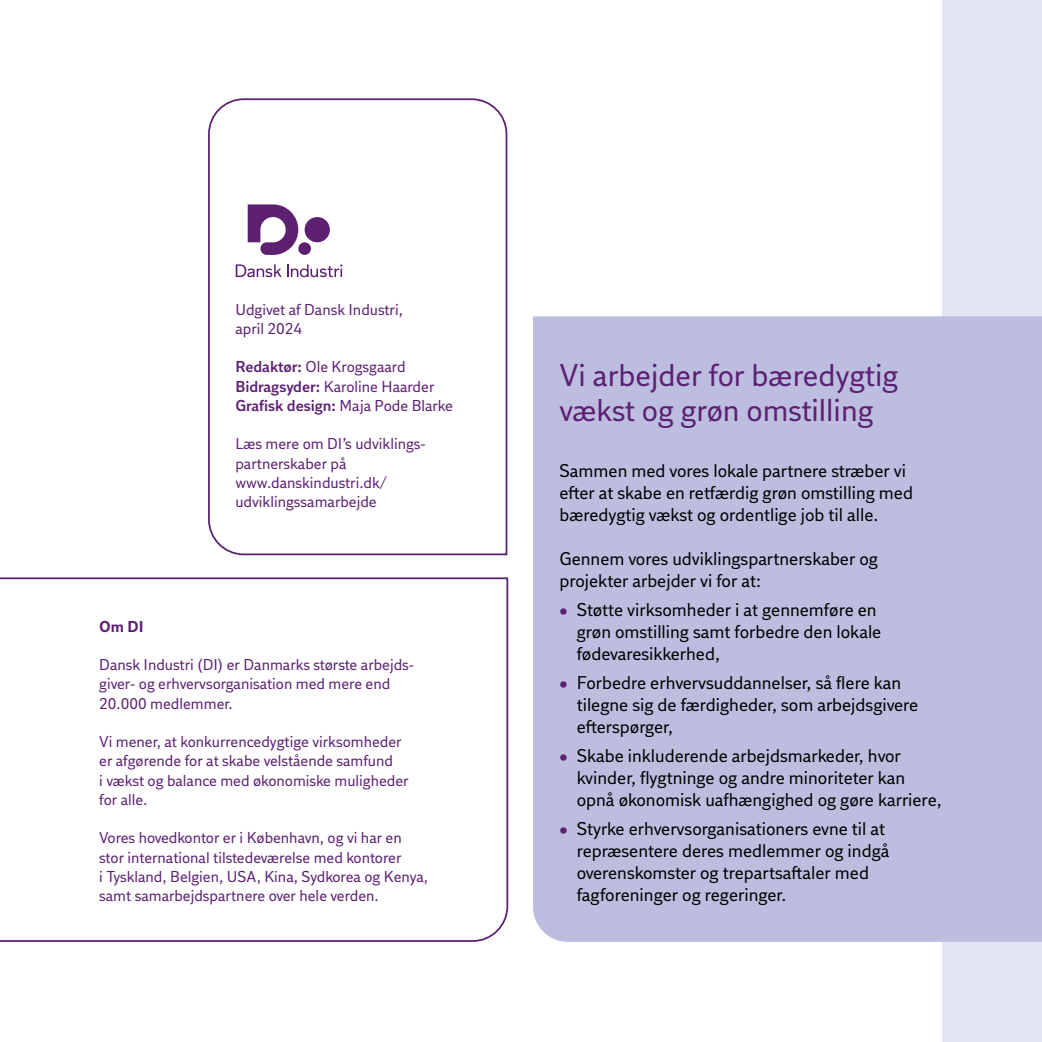
<style>
.page{position:relative;width:1042px;height:1042px;background:#fff}
.page>*{position:absolute;margin:0;border:0;box-sizing:border-box;transform-origin:0 0}
.t1{font:31.5px/35px "DI Sans";color:#5c2072}
.t2{font:18.38px/21.9px "DI Sans";color:#000}
.t3{font:15.75px/19.2px "DI Sans";color:#5c2072}
.t4{font:700 15.75px "DI Sans";color:#5c2072}
.s1{font-weight:600}
.s2{color:#5c2072}
</style>
<div class="page">
<div style="left:943px;top:0;width:99px;height:1042px;background:#e4e5f3"></div>
<svg style="left:0;top:577px;width:509px;height:365px"></svg>
<div style="left:533px;top:316px;width:509px;height:626px;background:#bdbde0"></div>
<svg style="left:208px;top:98px;width:300px;height:458px"></svg>
<div style="left:298px;top:242px;width:13px;height:13px;background:#5d2071;border-radius:50%"></div>
<div style="left:305px;top:217px;width:25px;height:25px;background:#5d2071;border-radius:50%"></div>
<svg style="left:248px;top:204px;width:50px;height:51px"></svg>
<svg style="left:236px;top:264px;width:106px;height:13px"></svg>
<p class="t3" style="left:235px;top:299px;width:169px">Udgivet af Dansk Industri, april 2024</p>
<p class="t3" style="left:235px;top:357px;width:219px"><span class="s1">Redaktør:</span> Ole Krogsgaard<br><span class="s1">Bidragsyder:</span> Karoline Haarder<br><span class="s1">Grafisk design:</span> Maja Pode Blarke</p>
<p class="t3" style="left:235px;top:434px;width:192px">Læs mere om DI’s udviklings&shy;partnerskaber på www.danskindustri.dk/ udviklingssamarbejde</p>
<p class="t4" style="left:99px;top:616px;width:46px">Om DI</p>
<p class="t3" style="left:99px;top:655px;width:316px">Dansk Industri (DI) er Danmarks største arbejds&shy;giver- og erhvervsorganisation med mere end<br>20.000 medlemmer.</p>
<p class="t3" style="left:99px;top:732px;width:311px">Vi mener, at konkurrencedygtige virksomheder er afgørende for at skabe velstående samfund<br>i vækst og balance med økonomiske muligheder for alle.</p>
<p class="t3" style="left:99px;top:828px;width:330px">Vores hovedkontor er i København, og vi har en stor international tilstedeværelse med kontorer<br>i Tyskland, Belgien, USA, Kina, Sydkorea og Kenya, samt samarbejdspartnere over hele verden.</p>
<h1 class="t1" style="left:559px;top:357px;width:340px">Vi arbejder for bæredygtig vækst og grøn omstilling</h1>
<p class="t2" style="left:559px;top:460px;width:355px">Sammen med vores lokale partnere stræber vi efter at skabe en retfærdig grøn omstilling med bæredygtig vækst og ordentlige job til alle.</p>
<p class="t2" style="left:559px;top:547px;width:320px">Gennem vores udviklingspartnerskaber og projekter arbejder vi for at:</p>
<p class="t2" style="left:577px;top:599px;width:306px;text-indent:-17px"><span class="s2">•</span> Støtte virksomheder i at gennemføre en grøn omstilling samt forbedre den lokale fødevaresikkerhed,</p>
<p class="t2" style="left:577px;top:672px;width:343px;text-indent:-17px"><span class="s2">•</span> Forbedre erhvervsuddannelser, så flere kan tilegne sig de færdigheder, som arbejdsgivere efterspørger,</p>
<p class="t2" style="left:577px;top:745px;width:366px;text-indent:-17px"><span class="s2">•</span> Skabe inkluderende arbejdsmarkeder, hvor kvinder, flygtninge og andre minoriteter kan opnå økonomisk uafhængighed og gøre karriere,</p>
<p class="t2" style="left:577px;top:818px;width:314px;text-indent:-17px"><span class="s2">•</span> Styrke erhvervsorganisationers evne til at repræsentere deres medlemmer og indgå overenskomster og trepartsaftaler med fagforeninger og regeringer.</p>
</div>
